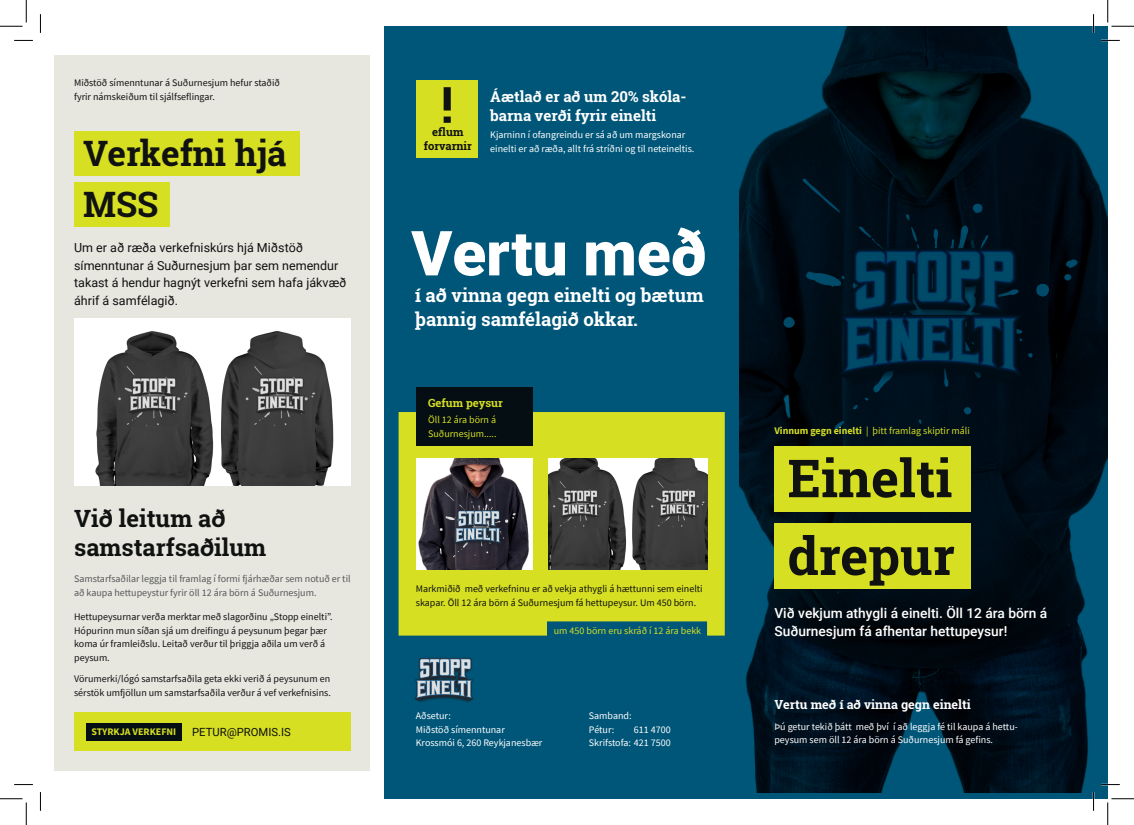
<style>
.page{position:relative;width:1134px;height:825px;background:#fff}
.page>*{position:absolute;margin:0;border:0;box-sizing:border-box;transform-origin:0 0}
._78_Roboto{font:900 62.12px "Roboto";color:#fff}
._34_Roboto{font:700 52.5px "Roboto Slab";color:#101111}
._28_Roboto{font:700 50.12px "Roboto Slab";color:#101111}
._28_Roboto-2{font:700 35px "Roboto Slab";color:#101111}
._19_Roboto{font:700 23.75px/28.8px "Roboto Slab";color:#101111}
._16_Roboto{font:700 18.62px/23.2px "Roboto Slab";color:#fff}
._12_Roboto{font:700 15px/18.8px "Roboto Slab";color:#fff}
._11_Roboto{font:500 13.75px/17.5px "Roboto";color:#fff}
._10_Roboto{font:12.5px/17.5px "Roboto";color:#101111}
._10_Roboto-2{font:700 12.5px "Roboto Slab";color:#fff}
._9_Roboto{font:11.25px "Roboto";color:#101111}
._8_Roboto{font:700 11.25px "Roboto Slab";color:#101111}
._9_Roboto-2{font:700 11.25px "Roboto Slab";color:#d6df21}
._8_Source_Sans_Pro{font:10px/13.8px "Source Sans Pro";color:#101111}
._8_Source_Sans_Pro-2{font:10px/13.8px "Source Sans Pro";color:#fff}
._8_Source_Sans_Pro-3{font:10px/13.8px "Source Sans Pro";color:#57585a}
._8_Source_Sans_Pro-4{font:10px/13.8px "Source Sans Pro";color:#d6df21}
._8_C_Source_Sans_Pro{font:700 10px "Source Sans Pro";color:#d6df21}
.s1{font-weight:700}
</style>
<div class="page">
<div style="left:384px;top:26px;width:723px;height:773px;background:#005678"></div>
<div style="left:55px;top:55px;width:315px;height:715px;background:#e7e6df"></div>
<img style="left:739px;top:26px;width:368px;height:767px">
<svg style="left:398px;top:412px;width:326px;height:224px;background:#c5d429"></svg>
<div style="left:74px;top:712px;width:276px;height:39px;background:#d6df21"></div>
<div style="left:416px;top:388px;width:116px;height:58px;background:#050e13"></div>
<img style="left:548px;top:458px;width:159px;height:111px">
<img style="left:416px;top:458px;width:116px;height:111px">
<div style="left:74px;top:318px;width:276px;height:167px;background:#fff"></div>
<img style="left:95px;top:331px;width:239px;height:154px">
<div style="left:416px;top:80px;width:61px;height:78px;background:#d6df21"></div>
<div style="left:774px;top:523px;width:197px;height:66px;background:#d6df21"></div>
<div style="left:774px;top:446px;width:197px;height:65px;background:#d6df21"></div>
<div style="left:74px;top:182px;width:96px;height:45px;background:#d6df21"></div>
<div style="left:74px;top:131px;width:225px;height:45px;background:#d6df21"></div>
<div style="left:86px;top:723px;width:96px;height:18px;background:#050e13"></div>
<img style="left:415px;top:658px;width:58px;height:44px">
<svg style="left:14px;top:40px;width:19px;height:1px"></svg>
<svg style="left:1100px;top:40px;width:19px;height:1px"></svg>
<svg style="left:14px;top:784px;width:19px;height:1px"></svg>
<svg style="left:1100px;top:784px;width:19px;height:1px"></svg>
<svg style="left:40px;top:14px;width:1px;height:19px"></svg>
<svg style="left:40px;top:792px;width:1px;height:19px"></svg>
<svg style="left:1092px;top:14px;width:2px;height:19px"></svg>
<svg style="left:1092px;top:792px;width:2px;height:19px"></svg>
<svg style="left:0;top:0;width:27px;height:27px"></svg>
<svg style="left:0;top:798px;width:27px;height:27px"></svg>
<svg style="left:1107px;top:0;width:26px;height:27px"></svg>
<svg style="left:1107px;top:798px;width:26px;height:27px"></svg>
<p class="_8_Source_Sans_Pro" style="left:74px;top:76px;width:207px">Miðstöð símenntunar á Suðurnesjum hefur staðið fyrir námskeiðum til sjálfseflingar.</p>
<p class="_28_Roboto-2" style="left:83px;top:129px;width:205px">Verkefni hjá</p>
<p class="_28_Roboto-2" style="left:83px;top:180px;width:77px">MSS</p>
<p class="_10_Roboto" style="left:74px;top:238px;width:274px">Um er að ræða verkefniskúrs hjá Miðstöð símenntunar á Suðurnesjum þar sem nemendur takast á hendur hagnýt verkefni sem hafa jákvæð áhrif á samfélagið.</p>
<p class="_19_Roboto" style="left:74px;top:504px;width:194px">Við leitum að samstarfsaðilum</p>
<p class="_8_Source_Sans_Pro-3" style="left:74px;top:572px;width:278px">Samstarfsaðilar leggja til framlag í formi fjárhæðar sem notuð er til að kaupa hettupeystur fyrir öll 12 ára börn á Suðurnesjum.</p>
<p class="_8_Source_Sans_Pro" style="left:74px;top:609px;width:260px">Hettupeysurnar verða merktar með slagorðinu „Stopp einelti”.<br>Hópurinn mun síðan sjá um dreifingu á peysunum þegar þær koma úr framleiðslu. Leitað verður til þriggja aðila um verð á peysum.</p>
<p class="_8_Source_Sans_Pro" style="left:74px;top:672px;width:258px">Vörumerki/lógó samstarfsaðila geta ekki verið á peysunum en sérstök umfjöllun um samstarfsaðila verður á vef verkefnisins.</p>
<p class="_8_C_Source_Sans_Pro" style="left:91px;top:725px;width:86px">STYRKJA VERKEFNI</p>
<p class="_9_Roboto" style="left:192px;top:724px;width:100px">PETUR@PROMIS.IS</p>
<p class="_28_Roboto" style="left:440px;top:70px;width:14px">!</p>
<p class="_8_Roboto" style="left:432px;top:124px;width:33px">eflum</p>
<p class="_8_Roboto" style="left:424px;top:138px;width:50px">forvarnir</p>
<p class="_12_Roboto" style="left:490px;top:87px;width:197px">Áætlað er að um 20% skóla&shy;barna verði fyrir einelti</p>
<p class="_8_Source_Sans_Pro-2" style="left:490px;top:128px;width:205px">Kjarninn í ofangreindu er sá að um margskonar einelti er að ræða, allt frá stríðni og til neteineltis.</p>
<p class="_78_Roboto" style="left:411px;top:210px;width:296px">Vertu með</p>
<p class="_16_Roboto" style="left:414px;top:284px;width:290px">í að vinna gegn einelti og bætum þannig samfélagið okkar.</p>
<p class="_9_Roboto-2" style="left:428px;top:395px;width:76px">Gefum peysur</p>
<p class="_8_Source_Sans_Pro-4" style="left:428px;top:413px;width:70px">Öll 12 ára börn á<br>Suðurnesjum.....</p>
<p class="_8_Source_Sans_Pro" style="left:416px;top:582px;width:288px">Markmiðið með verkefninu er að vekja athygli á hættunni sem einelti skapar. Öll 12 ára börn á Suðurnesjum fá hettupeysur. Um 450 börn.</p>
<p class="_8_Source_Sans_Pro-4" style="left:553px;top:624px;width:149px">um 450 börn eru skráð í 12 ára bekk</p>
<p class="_8_Source_Sans_Pro-2" style="left:416px;top:709px;width:128px">Aðsetur:<br>Miðstöð símenntunar<br>Krossmói 6, 260 Reykjanesbær</p>
<p class="_8_Source_Sans_Pro-2" style="left:589px;top:709px;width:44px">Samband:<br>Pétur:</p>
<p class="_8_Source_Sans_Pro-2" style="left:589px;top:722px;width:83px;text-align:right">611 4700<br>Skrifstofa: 421 7500</p>
<p class="_8_Source_Sans_Pro-4" style="left:774px;top:424px;width:197px"><span class="s1">Vinnum gegn einelti</span> | þitt framlag skiptir máli</p>
<p class="_34_Roboto" style="left:787px;top:442px;width:166px">Einelti</p>
<p class="_34_Roboto" style="left:787px;top:520px;width:169px">drepur</p>
<p class="_11_Roboto" style="left:774px;top:604px;width:274px">Við vekjum athygli á einelti. Öll 12 ára börn á<br>Suðurnesjum fá afhentar hettupeysur!</p>
<p class="_10_Roboto-2" style="left:774px;top:696px;width:198px">Vertu með í að vinna gegn einelti</p>
<p class="_8_Source_Sans_Pro-2" style="left:774px;top:719px;width:245px">Þú getur tekið þátt með því í að leggja fé til kaupa á hettu&shy;peysum sem öll 12 ára börn á Suðurnesjum fá gefins.</p>
</div>
